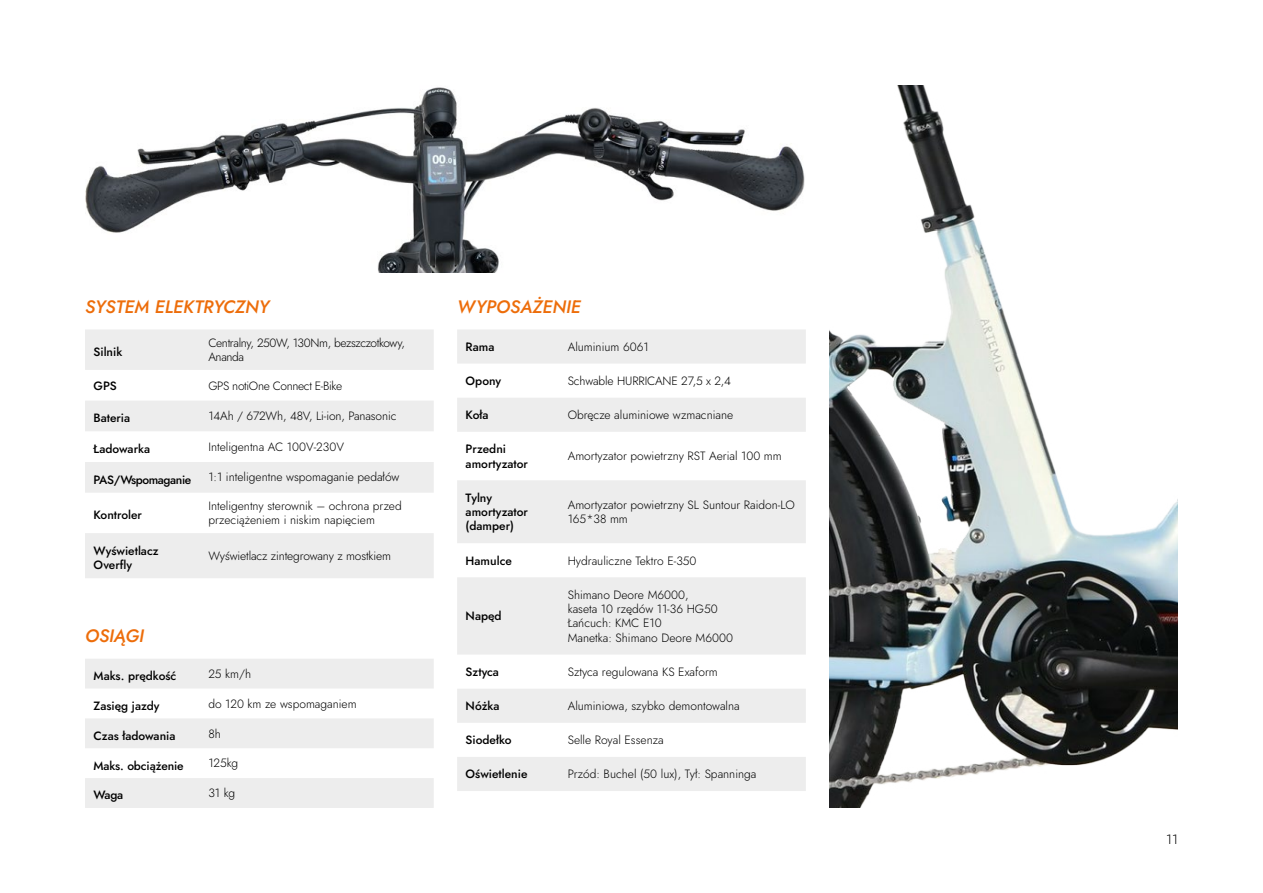
<style>
.page{position:relative;width:1263px;height:893px;background:#fff}
.page>*{position:absolute;margin:0;border:0;box-sizing:border-box;transform-origin:0 0}
.t1{font:italic 500 18px "Jost";color:#ed6d0a}
.t2{font:13.5px "Jost";color:#000}
.t3{font:12px/14.4px "Jost";color:#000}
.t4{font:500 12px/14.4px "Jost";color:#000}
.t5{font:12px/14.4px "Jost";letter-spacing:-.03em;color:#000}
.t6{font:500 12px "Jost";letter-spacing:-.03em;color:#000}
</style>
<div class="page">
<svg style="left:85px;top:330px;width:349px;height:163px;fill:#ededed"></svg>
<div style="left:85px;top:533px;width:349px;height:45px;background:#ededed"></div>
<svg style="left:457px;top:330px;width:349px;height:213px;fill:#ededed"></svg>
<svg style="left:457px;top:577px;width:349px;height:214px;fill:#ededed"></svg>
<svg style="left:85px;top:659px;width:349px;height:149px;fill:#ededed"></svg>
<img style="left:829px;top:85px;width:349px;height:723px">
<img style="left:85px;top:87px;width:720px;height:185px">
<h1 class="t1" style="left:85px;top:294px;width:186px">SYSTEM ELEKTRYCZNY</h1>
<p class="t4" style="left:94px;top:345px;width:30px">Silnik</p>
<p class="t5" style="left:208px;top:335px;width:198px">Centralny, 250W, 130Nm, bezszczotkowy,<br>Ananda</p>
<p class="t4" style="left:94px;top:378px;width:25px">GPS</p>
<p class="t5" style="left:208px;top:378px;width:135px">GPS notiOne Connect E-Bike</p>
<p class="t4" style="left:94px;top:411px;width:38px">Bateria</p>
<p class="t3" style="left:208px;top:409px;width:190px">14Ah / 672Wh, 48V, Li-ion, Panasonic</p>
<p class="t4" style="left:94px;top:442px;width:58px">Ładowarka</p>
<p class="t3" style="left:208px;top:439px;width:137px">Inteligentna AC 100V-230V</p>
<p class="t6" style="left:94px;top:471px;width:99px">PAS/Wspomaganie</p>
<p class="t3" style="left:208px;top:470px;width:192px">1:1 inteligentne wspomaganie pedałów</p>
<p class="t4" style="left:94px;top:508px;width:50px">Kontroler</p>
<p class="t3" style="left:208px;top:498px;width:195px">Inteligentny sterownik – ochrona przed przeciążeniem i niskim napięciem</p>
<p class="t4" style="left:94px;top:544px;width:67px">Wyświetlacz<br>Overfly</p>
<p class="t3" style="left:208px;top:548px;width:184px">Wyświetlacz zintegrowany z mostkiem</p>
<h1 class="t1" style="left:85px;top:623px;width:61px">OSIĄGI</h1>
<p class="t4" style="left:94px;top:669px;width:84px">Maks. prędkość</p>
<p class="t3" style="left:208px;top:667px;width:44px">25 km/h</p>
<p class="t4" style="left:94px;top:699px;width:68px">Zasięg jazdy</p>
<p class="t3" style="left:208px;top:696px;width:150px">do 120 km ze wspomaganiem</p>
<p class="t4" style="left:94px;top:728px;width:83px">Czas ładowania</p>
<p class="t3" style="left:208px;top:726px;width:14px">8h</p>
<p class="t4" style="left:94px;top:758px;width:92px">Maks. obciążenie</p>
<p class="t3" style="left:208px;top:756px;width:31px">125kg</p>
<p class="t4" style="left:94px;top:788px;width:31px">Waga</p>
<p class="t3" style="left:208px;top:786px;width:28px">31 kg</p>
<h1 class="t1" style="left:457px;top:294px;width:125px">WYPOSAŻENIE</h1>
<p class="t4" style="left:466px;top:340px;width:30px">Rama</p>
<p class="t3" style="left:568px;top:340px;width:82px">Aluminium 6061</p>
<p class="t4" style="left:466px;top:374px;width:37px">Opony</p>
<p class="t3" style="left:568px;top:374px;width:165px">Schwable HURRICANE 27,5 x 2,4</p>
<p class="t4" style="left:466px;top:408px;width:24px">Koła</p>
<p class="t3" style="left:568px;top:408px;width:167px">Obręcze aluminiowe wzmacniane</p>
<p class="t4" style="left:466px;top:442px;width:64px">Przedni amortyzator</p>
<p class="t3" style="left:568px;top:449px;width:216px">Amortyzator powietrzny RST Aerial 100 mm</p>
<p class="t4" style="left:466px;top:490px;width:64px">Tylny amortyzator (damper)</p>
<p class="t3" style="left:568px;top:498px;width:229px">Amortyzator powietrzny SL Suntour Raidon-LO<br>165*38 mm</p>
<p class="t4" style="left:466px;top:553px;width:48px">Hamulce</p>
<p class="t3" style="left:568px;top:553px;width:130px">Hydrauliczne Tektro E-350</p>
<p class="t4" style="left:466px;top:609px;width:38px">Napęd</p>
<p class="t3" style="left:568px;top:587px;width:167px">Shimano Deore M6000,<br>kaseta 10 rzędów 11-36 HG50<br>Łańcuch: KMC E10<br>Manetka: Shimano Deore M6000</p>
<p class="t4" style="left:466px;top:665px;width:35px">Sztyca</p>
<p class="t3" style="left:568px;top:665px;width:152px">Sztyca regulowana KS Exaform</p>
<p class="t4" style="left:466px;top:699px;width:35px">Nóżka</p>
<p class="t3" style="left:568px;top:699px;width:174px">Aluminiowa, szybko demontowalna</p>
<p class="t4" style="left:466px;top:733px;width:47px">Siodełko</p>
<p class="t3" style="left:568px;top:733px;width:97px">Selle Royal Essenza</p>
<p class="t4" style="left:466px;top:767px;width:63px">Oświetlenie</p>
<p class="t3" style="left:568px;top:767px;width:190px">Przód: Buchel (50 lux), Tył: Spanninga</p>
<p class="t2" style="left:1166px;top:830px;width:13px">11</p>
</div>
